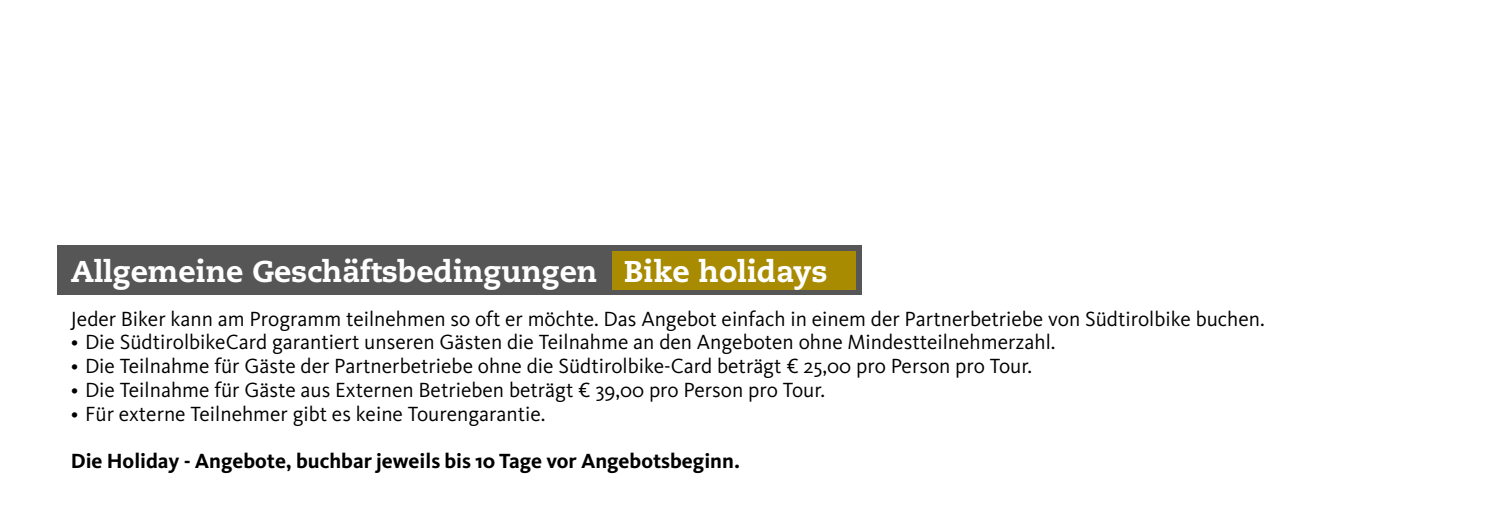
<style>
.page{position:relative;width:1489px;height:511px;background:#fff}
.page>*{position:absolute;margin:0;border:0;box-sizing:border-box;transform-origin:0 0}
.t1{font:30px "Caecilia Heavy Os F";color:#fff}
.t2{font:21.25px "Kievit OT";color:#000}
.t3{font:700 21.25px "Kievit OT";color:#000}
</style>
<div class="page">
<div style="left:58px;top:245px;width:804px;height:50px;background:#565656"></div>
<div style="left:612px;top:251px;width:244px;height:38px;background:#a88b00"></div>
<h1 class="t1" style="left:71px;top:252px;width:758px">Allgemeine Geschäftsbedingungen Bike holidays</h1>
<p class="t2" style="left:71px;top:305px;width:1195px">Jeder Biker kann am Programm teilnehmen so oft er möchte. Das Angebot einfach in einem der Partnerbetriebe von Südtirolbike buchen.</p>
<p class="t2" style="left:71px;top:329px;width:986px">• Die SüdtirolbikeCard garantiert unseren Gästen die Teilnahme an den Angeboten ohne Mindestteilnehmerzahl.</p>
<p class="t2" style="left:71px;top:353px;width:962px">• Die Teilnahme für Gäste der Partnerbetriebe ohne die Südtirolbike-Card beträgt € 25,00 pro Person pro Tour.</p>
<p class="t2" style="left:71px;top:377px;width:755px">• Die Teilnahme für Gäste aus Externen Betrieben beträgt € 39,00 pro Person pro Tour.</p>
<p class="t2" style="left:71px;top:400px;width:476px">• Für externe Teilnehmer gibt es keine Tourengarantie.</p>
<p class="t3" style="left:71px;top:448px;width:670px">Die Holiday - Angebote, buchbar jeweils bis 10 Tage vor Angebotsbeginn.</p>
</div>
